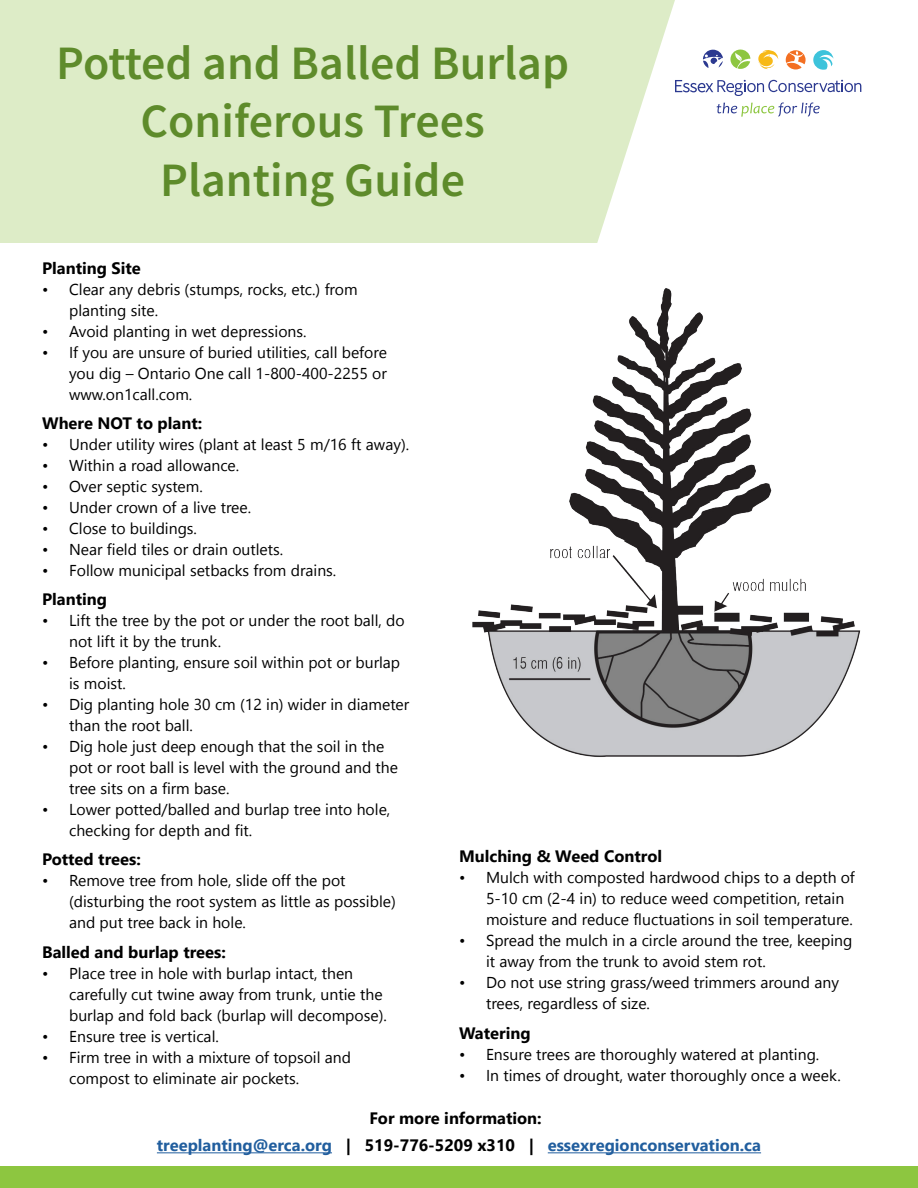
<style>
.page{position:relative;width:918px;height:1188px;background:#fff}
.page>*{position:absolute;margin:0;border:0;box-sizing:border-box;transform-origin:0 0}
.t1{font:600 48px "Source Sans Pro";color:#5e8b2b}
.Body_bold{font:700 16.5px "Segoe UI";color:#000}
.Body_bold-2{font:700 16.5px "Segoe UI";color:#215e9e}
.t2{font:15.75px "Segoe UI Symbol";color:#000}
.s1{color:#000}
</style>
<div class="page">
<div style="left:0;top:0;width:675px;height:243px;background:#ddecc7"></div>
<img style="left:472px;top:288px;width:389px;height:469px">
<div style="left:0;top:1166px;width:918px;height:22px;background:#8dc640"></div>
<svg style="left:758px;top:50px;width:21px;height:19px"></svg>
<svg style="left:730px;top:49px;width:20px;height:20px"></svg>
<svg style="left:786px;top:50px;width:20px;height:19px"></svg>
<svg style="left:813px;top:50px;width:20px;height:20px"></svg>
<svg style="left:703px;top:50px;width:20px;height:18px"></svg>
<svg style="left:675px;top:80px;width:186px;height:16px"></svg>
<svg style="left:717px;top:102px;width:103px;height:15px"></svg>
<hr style="left:157px;top:1152px;width:175px;height:1px;background:#215e9e">
<hr style="left:548px;top:1152px;width:213px;height:1px;background:#215e9e">
<h1 class="t1" style="left:56px;top:31px;width:514px">Potted and Balled Burlap</h1>
<h1 class="t1" style="left:141px;top:90px;width:346px">Coniferous Trees</h1>
<h1 class="t1" style="left:160px;top:148px;width:306px">Planting Guide</h1>
<p class="Body_bold" style="left:42px;top:252px;width:100px">Planting Site</p>
<p class="t2" style="left:117px;top:280px;width:10px">■</p>
<p class="t2" style="left:174px;top:280px;width:38px">▲ ▲▼◆</p>
<p class="t2" style="left:233px;top:280px;width:73px">▲ □ ▲ ▼</p>
<p class="t2" style="left:78px;top:301px;width:70px">● ■▼■ ▲▼</p>
<p class="t2" style="left:42px;top:322px;width:55px">• ❖□</p>
<p class="t2" style="left:122px;top:322px;width:67px">● ■▼■ ■</p>
<p class="t2" style="left:261px;top:322px;width:43px">▲▲ □■▲</p>
<p class="t2" style="left:42px;top:343px;width:8px">•</p>
<p class="t2" style="left:138px;top:343px;width:89px">◆■▲◆ □ ◆</p>
<p class="t2" style="left:257px;top:343px;width:51px">◆▼●▼ ▲</p>
<p class="t2" style="left:150px;top:364px;width:67px">■▼ □ ■</p>
<p class="t2" style="left:148px;top:385px;width:29px">●● □</p>
<p class="Body_bold" style="left:42px;top:407px;width:162px">Where NOT to plant:</p>
<p class="t2" style="left:116px;top:435px;width:33px">◆▼●▼</p>
<p class="t2" style="left:188px;top:435px;width:107px">▲ ● ■▼ ▼ ● ▲▼</p>
<p class="t2" style="left:42px;top:456px;width:8px">•</p>
<p class="t2" style="left:137px;top:456px;width:85px">□ ●●□ ■</p>
<p class="t2" style="left:42px;top:477px;width:137px">• ❖ ▲ ▼ ▲▲▼</p>
<p class="t2" style="left:129px;top:498px;width:45px">□ ■ □</p>
<p class="t2" style="left:193px;top:498px;width:34px">●❖ ▼</p>
<p class="t2" style="left:42px;top:519px;width:153px">• ●□▲ ▼□ ◆● ■ ▲</p>
<p class="t2" style="left:42px;top:540px;width:8px">•</p>
<p class="t2" style="left:124px;top:540px;width:60px">● ▼●▲ □</p>
<p class="t2" style="left:219px;top:540px;width:62px">■ □◆▼● ▼▲</p>
<p class="t2" style="left:42px;top:561px;width:62px">• □●●□</p>
<p class="t2" style="left:182px;top:561px;width:30px">● ▲ ▼</p>
<p class="Body_bold" style="left:42px;top:584px;width:66px">Planting</p>
<p class="t2" style="left:42px;top:611px;width:60px">• ▼ ▼</p>
<p class="t2" style="left:175px;top:611px;width:93px">▼ □▼ □ ◆■</p>
<p class="t2" style="left:294px;top:611px;width:57px">▼ □□▼</p>
<p class="t2" style="left:371px;top:611px;width:35px">●● □</p>
<p class="t2" style="left:69px;top:632px;width:61px">■□▼ ● ▼ ▼</p>
<p class="t2" style="left:154px;top:632px;width:57px">▼ ▼ ◆■</p>
<p class="t2" style="left:42px;top:653px;width:8px">•</p>
<p class="t2" style="left:91px;top:653px;width:77px">□ ● ■▼■</p>
<p class="t2" style="left:192px;top:653px;width:193px">■▲◆ ▲□ ● ▼ ■ □▼ □ ◆ ●</p>
<p class="t2" style="left:73px;top:674px;width:51px">▲ □▲▼</p>
<p class="t2" style="left:42px;top:695px;width:8px">•</p>
<p class="t2" style="left:107px;top:695px;width:40px">● ■▼■</p>
<p class="t2" style="left:168px;top:695px;width:36px">□● ✓</p>
<p class="t2" style="left:270px;top:695px;width:10px">■</p>
<p class="t2" style="left:334px;top:695px;width:10px">■</p>
<p class="t2" style="left:69px;top:716px;width:42px">▼ ■ ▼</p>
<p class="t2" style="left:137px;top:716px;width:25px">□□▼</p>
<p class="t2" style="left:42px;top:737px;width:8px">•</p>
<p class="t2" style="left:106px;top:737px;width:52px">□● ◆▲▼</p>
<p class="t2" style="left:209px;top:737px;width:29px">■□◆</p>
<p class="t2" style="left:258px;top:737px;width:39px">▼ ▼ ▼</p>
<p class="t2" style="left:317px;top:737px;width:52px">▲□● ■ ▼</p>
<p class="t2" style="left:78px;top:758px;width:68px">□▼ □ □□▼</p>
<p class="t2" style="left:167px;top:758px;width:103px">●● ▲ ●❖● ▼ ▼</p>
<p class="t2" style="left:304px;top:758px;width:29px">□◆■</p>
<p class="t2" style="left:69px;top:779px;width:78px">▼ ▲ ▼▲ □■</p>
<p class="t2" style="left:124px;top:800px;width:21px">□▼▼</p>
<p class="t2" style="left:222px;top:800px;width:51px">■ ◆ ●</p>
<p class="t2" style="left:294px;top:800px;width:86px">▼ ■▼□ □●</p>
<p class="Body_bold" style="left:42px;top:844px;width:100px">Potted trees:</p>
<p class="t2" style="left:42px;top:872px;width:8px">•</p>
<p class="t2" style="left:100px;top:872px;width:36px">□❖ ▼</p>
<p class="t2" style="left:171px;top:872px;width:77px">□ □● ▲●</p>
<p class="t2" style="left:87px;top:893px;width:69px">▲▼◆ ■ ▼</p>
<p class="t2" style="left:181px;top:893px;width:56px">□□▼ ▲ ▲▼</p>
<p class="t2" style="left:269px;top:893px;width:35px">▲ ● ▼▼●</p>
<p class="t2" style="left:323px;top:893px;width:61px">▲ □▲▲ ●</p>
<p class="t2" style="left:77px;top:914px;width:57px">■ ◆▼ ▼</p>
<p class="t2" style="left:199px;top:914px;width:37px">■ □●</p>
<p class="Body_bold" style="left:42px;top:936px;width:185px">Balled and burlap trees:</p>
<p class="t2" style="left:110px;top:964px;width:72px">▼ ■ □●</p>
<p class="t2" style="left:208px;top:964px;width:48px">▼ ◆ ●</p>
<p class="t2" style="left:279px;top:964px;width:76px">■▼▼ ▼■</p>
<p class="t2" style="left:103px;top:985px;width:85px">◆●● ◆▼ ▼ ■</p>
<p class="t2" style="left:249px;top:985px;width:118px">□ ▼ ◆■ ◆■▼ ▼</p>
<p class="t2" style="left:126px;top:1006px;width:42px">■ □●</p>
<p class="t2" style="left:322px;top:1006px;width:49px">□ □▲</p>
<p class="t2" style="left:42px;top:1027px;width:84px">• ■▲◆ ▼</p>
<p class="t2" style="left:155px;top:1027px;width:62px">▲ ❖▼ ●</p>
<p class="t2" style="left:42px;top:1048px;width:8px">•</p>
<p class="t2" style="left:104px;top:1048px;width:70px">▼ ■ ▼</p>
<p class="t2" style="left:223px;top:1048px;width:120px">▼◆ □ ▼□ ▲□ ● ■</p>
<p class="t2" style="left:76px;top:1069px;width:90px">□ □▲▼ ▼□ ●</p>
<p class="t2" style="left:252px;top:1069px;width:46px">□ ▼▲</p>
<p class="Body_bold" style="left:459px;top:841px;width:205px">Mulching &amp; Weed Control</p>
<p class="t2" style="left:459px;top:869px;width:55px">• ◆●</p>
<p class="t2" style="left:606px;top:869px;width:23px">□▲▼</p>
<p class="t2" style="left:754px;top:869px;width:27px">▲ ▼□</p>
<p class="t2" style="left:567px;top:890px;width:51px">✔ ■ ▼□</p>
<p class="t2" style="left:720px;top:890px;width:78px">□ ▼▼□■</p>
<p class="t2" style="left:500px;top:911px;width:35px">□ ▲▼◆</p>
<p class="t2" style="left:638px;top:911px;width:132px">●◆ ▼◆ ▼ □■▲ ■ ▲□ ● ▼</p>
<p class="t2" style="left:459px;top:932px;width:8px">•</p>
<p class="t2" style="left:539px;top:932px;width:55px">▼ ◆●</p>
<p class="t2" style="left:616px;top:932px;width:10px">■</p>
<p class="t2" style="left:665px;top:932px;width:77px">● □◆■ ▼</p>
<p class="t2" style="left:834px;top:932px;width:10px">■</p>
<p class="t2" style="left:603px;top:953px;width:115px">▼ ◆■ ▼□ ❖□ ▲▼</p>
<p class="t2" style="left:459px;top:974px;width:139px">• □ ■□▼ ◆▲ ▲▼ ■</p>
<p class="t2" style="left:750px;top:974px;width:53px">▲ □◆■</p>
<p class="t2" style="left:822px;top:974px;width:10px">■</p>
<p class="t2" style="left:573px;top:995px;width:56px">● ▲▲ □ ▲</p>
<p class="Body_bold" style="left:459px;top:1017px;width:73px">Watering</p>
<p class="t2" style="left:459px;top:1045px;width:84px">• ■▲◆ ▼</p>
<p class="t2" style="left:563px;top:1045px;width:107px">▲ ▼□□◆ ●</p>
<p class="t2" style="left:749px;top:1045px;width:59px">▼ ● ■▼■</p>
<p class="t2" style="left:459px;top:1066px;width:51px">• ■ ▼</p>
<p class="t2" style="left:578px;top:1066px;width:43px">□◆ ▼</p>
<p class="t2" style="left:647px;top:1066px;width:124px">▼ ▼ □□◆ ● □■</p>
<p class="Body_bold" style="left:369px;top:1103px;width:174px">For more information:</p>
<p class="Body_bold-2" style="left:157px;top:1130px;width:606px">treeplanting@erca.org <span class="s1">| 519-776-5209 x310 |</span> essexregionconservation.ca</p>
</div>
